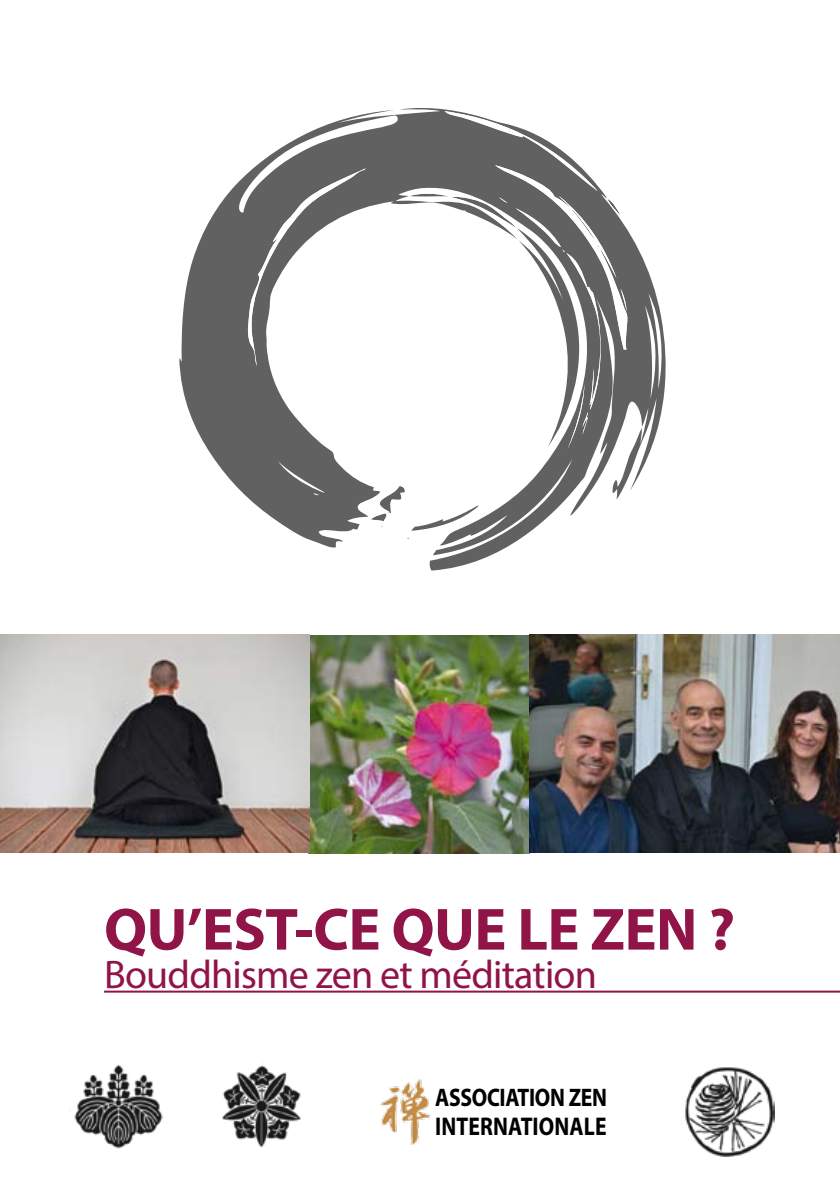
<style>
.page{position:relative;width:840px;height:1191px;background:#fff}
.page>*{position:absolute;margin:0;border:0;box-sizing:border-box;transform-origin:0 0}
.t1{font:700 60px "Myriad Pro";letter-spacing:-.01em;color:#901448}
.t2{font:40px "Myriad Pro";letter-spacing:-.02em;color:#901448}
.t3{font:700 25.6px "Myriad Pro";letter-spacing:.005em;color:#000;scale:.84 1}
.t4{font:700 25.4px "Myriad Pro";letter-spacing:-.015em;color:#000;scale:.85 1}
</style>
<div class="page">
<img style="left:308px;top:634px;width:531px;height:219px">
<svg style="left:179px;top:108px;width:487px;height:462px"></svg>
<svg style="left:239px;top:115px;width:159px;height:251px"></svg>
<svg style="left:409px;top:111px;width:218px;height:338px"></svg>
<svg style="left:370px;top:486px;width:108px;height:44px"></svg>
<hr style="left:104px;top:990px;width:735px;height:2px;background:#901448">
<img style="left:0;top:634px;width:310px;height:218px">
<img style="left:74px;top:1065px;width:227px;height:84px">
<img style="left:685px;top:1067px;width:89px;height:89px">
<img style="left:380px;top:1079px;width:50px;height:65px">
<h1 class="t1" style="left:104px;top:890px;width:632px">QU’EST-CE QUE LE ZEN ?</h1>
<p class="t2" style="left:104px;top:949px;width:494px">Bouddhisme zen et méditation</p>
<p class="t4" style="left:435px;top:1081px;width:203px">ASSOCIATION ZEN</p>
<p class="t3" style="left:435px;top:1109px;width:205px">INTERNATIONALE</p>
</div>
